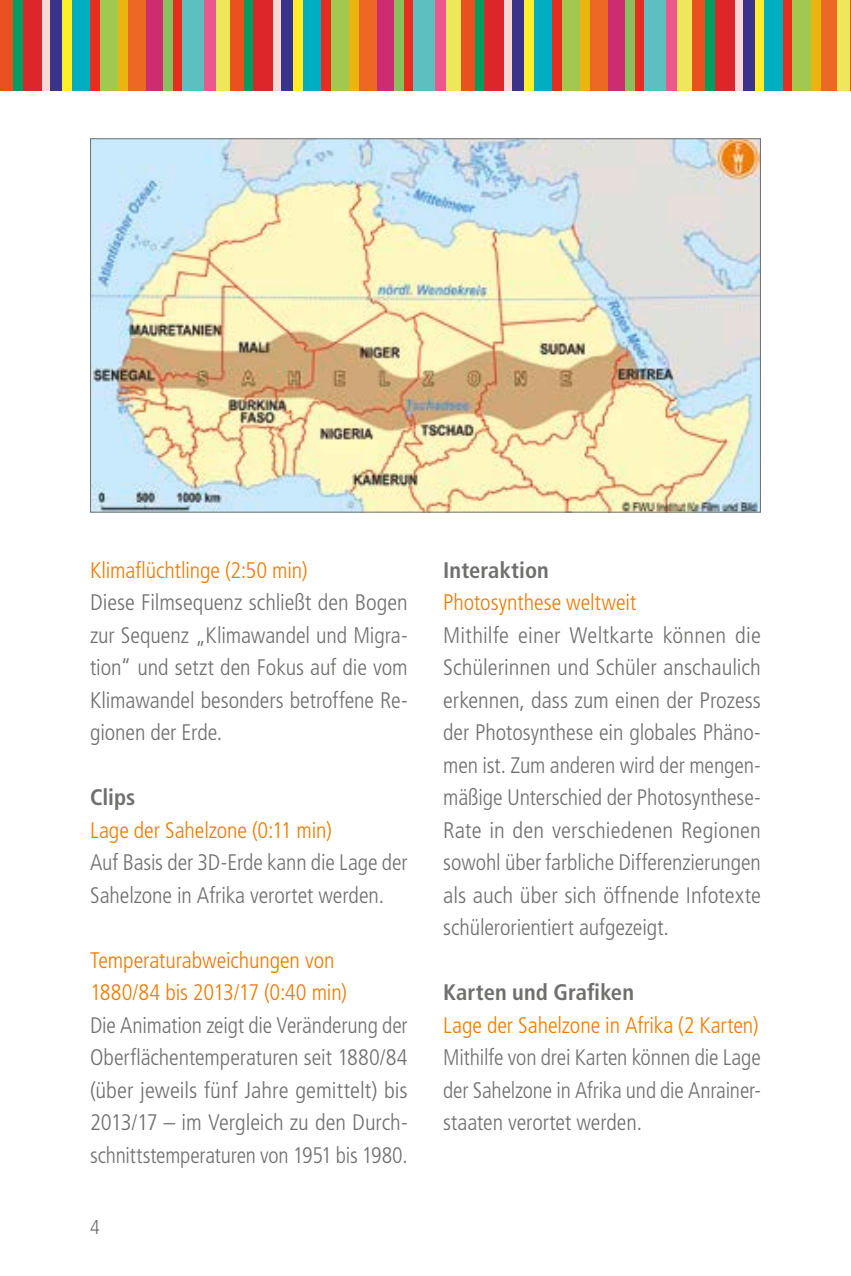
<style>
.page{position:relative;width:851px;height:1276px;background:#fff}
.page>*{position:absolute;margin:0;border:0;box-sizing:border-box;transform-origin:0 0}
.t1{font:300 condensed 22.5px/32.5px "Frutiger LT Std";letter-spacing:-.005em;color:#6f6f6e;text-align:justify}
.t2{font:300 condensed 22.5px/32.5px "Frutiger LT Std";letter-spacing:-.005em;color:#ef7b00}
.t3{font:700 condensed 22.5px "Frutiger LT Std";letter-spacing:.005em;color:#6f6f6e}
.t4{font:300 condensed 20px "Frutiger LT Std";color:#6f6f6e}
</style>
<div class="page">
<div style="left:0;top:0;width:13px;height:90px;background:#e95120"></div>
<div style="left:13px;top:0;width:10px;height:90px;background:#009d61"></div>
<div style="left:23px;top:0;width:19px;height:90px;background:#dc2629"></div>
<div style="left:42px;top:0;width:9px;height:90px;background:#f9d9d8"></div>
<div style="left:51px;top:0;width:11px;height:90px;background:#39338a"></div>
<div style="left:62px;top:0;width:10px;height:90px;background:#ffee2a"></div>
<div style="left:72px;top:0;width:18px;height:90px;background:#00aec2"></div>
<div style="left:90px;top:0;width:10px;height:90px;background:#e52e1f"></div>
<div style="left:100px;top:0;width:18px;height:90px;background:#a3c850"></div>
<div style="left:118px;top:0;width:10px;height:90px;background:#ebb510"></div>
<div style="left:128px;top:0;width:18px;height:90px;background:#ed6825"></div>
<div style="left:146px;top:0;width:17px;height:90px;background:#cd2c70"></div>
<div style="left:163px;top:0;width:10px;height:90px;background:#88c05b"></div>
<div style="left:173px;top:0;width:10px;height:90px;background:#e52e1f"></div>
<div style="left:183px;top:0;width:21px;height:90px;background:#5dbfbf"></div>
<div style="left:204px;top:0;width:11px;height:90px;background:#eb598c"></div>
<div style="left:215px;top:0;width:15px;height:90px;background:#efe75a"></div>
<div style="left:230px;top:0;width:14px;height:90px;background:#e95120"></div>
<div style="left:244px;top:0;width:9px;height:90px;background:#009d61"></div>
<div style="left:253px;top:0;width:20px;height:90px;background:#dc2629"></div>
<div style="left:273px;top:0;width:8px;height:90px;background:#f9d9d8"></div>
<div style="left:281px;top:0;width:12px;height:90px;background:#39338a"></div>
<div style="left:293px;top:0;width:10px;height:90px;background:#ffee2a"></div>
<div style="left:303px;top:0;width:18px;height:90px;background:#00aec2"></div>
<div style="left:321px;top:0;width:10px;height:90px;background:#e52e1f"></div>
<div style="left:331px;top:0;width:18px;height:90px;background:#a3c850"></div>
<div style="left:349px;top:0;width:10px;height:90px;background:#ebb510"></div>
<div style="left:359px;top:0;width:18px;height:90px;background:#ed6825"></div>
<div style="left:377px;top:0;width:16px;height:90px;background:#cd2c70"></div>
<div style="left:393px;top:0;width:10px;height:90px;background:#88c05b"></div>
<div style="left:403px;top:0;width:10px;height:90px;background:#e52e1f"></div>
<div style="left:413px;top:0;width:22px;height:90px;background:#5dbfbf"></div>
<div style="left:435px;top:0;width:11px;height:90px;background:#eb598c"></div>
<div style="left:446px;top:0;width:15px;height:90px;background:#efe75a"></div>
<div style="left:461px;top:0;width:13px;height:90px;background:#e95120"></div>
<div style="left:474px;top:0;width:10px;height:90px;background:#009d61"></div>
<div style="left:484px;top:0;width:20px;height:90px;background:#dc2629"></div>
<div style="left:504px;top:0;width:8px;height:90px;background:#f9d9d8"></div>
<div style="left:512px;top:0;width:12px;height:90px;background:#39338a"></div>
<div style="left:524px;top:0;width:10px;height:90px;background:#ffee2a"></div>
<div style="left:534px;top:0;width:18px;height:90px;background:#00aec2"></div>
<div style="left:552px;top:0;width:10px;height:90px;background:#e52e1f"></div>
<div style="left:562px;top:0;width:18px;height:90px;background:#a3c850"></div>
<div style="left:580px;top:0;width:10px;height:90px;background:#ebb510"></div>
<div style="left:590px;top:0;width:18px;height:90px;background:#ed6825"></div>
<div style="left:608px;top:0;width:16px;height:90px;background:#cd2c70"></div>
<div style="left:624px;top:0;width:10px;height:90px;background:#88c05b"></div>
<div style="left:634px;top:0;width:10px;height:90px;background:#e52e1f"></div>
<div style="left:644px;top:0;width:21px;height:90px;background:#5dbfbf"></div>
<div style="left:665px;top:0;width:12px;height:90px;background:#eb598c"></div>
<div style="left:677px;top:0;width:15px;height:90px;background:#efe75a"></div>
<div style="left:692px;top:0;width:13px;height:90px;background:#e95120"></div>
<div style="left:705px;top:0;width:10px;height:90px;background:#009d61"></div>
<div style="left:715px;top:0;width:20px;height:90px;background:#dc2629"></div>
<div style="left:735px;top:0;width:8px;height:90px;background:#f9d9d8"></div>
<div style="left:743px;top:0;width:11px;height:90px;background:#39338a"></div>
<div style="left:754px;top:0;width:10px;height:90px;background:#ffee2a"></div>
<div style="left:764px;top:0;width:18px;height:90px;background:#00aec2"></div>
<div style="left:782px;top:0;width:10px;height:90px;background:#e52e1f"></div>
<div style="left:792px;top:0;width:18px;height:90px;background:#a3c850"></div>
<div style="left:810px;top:0;width:10px;height:90px;background:#ebb510"></div>
<div style="left:820px;top:0;width:18px;height:90px;background:#ed6825"></div>
<div style="left:836px;top:0;width:14px;height:90px;background:#efe75a"></div>
<hr style="left:850px;top:0;width:1px;height:90px;background:#e95120">
<img style="left:92px;top:140px;width:666px;height:370px">
<p class="t2" style="left:90px;top:554px;width:219px">Klimaflüchtlinge (2:50 min)</p>
<p class="t1" style="left:90px;top:586px;width:319px">Diese Filmsequenz schließt den Bogen zur Sequenz „Klimawandel und Migra&shy;tion“ und setzt den Fokus auf die vom Klimawandel besonders betroffene Re&shy;gionen der Erde.</p>
<p class="t3" style="left:90px;top:784px;width:47px">Clips</p>
<p class="t2" style="left:90px;top:814px;width:243px">Lage der Sahelzone (0:11 min)</p>
<p class="t1" style="left:90px;top:846px;width:319px">Auf Basis der 3D-Erde kann die Lage der<br>Sahelzone in Afrika verortet werden.</p>
<p class="t2" style="left:90px;top:944px;width:258px">Temperaturabweichungen von<br>1880/84 bis 2013/17 (0:40 min)</p>
<p class="t1" style="left:90px;top:1009px;width:319px">Die Animation zeigt die Veränderung der Oberflächentemperaturen seit 1880/84 (über jeweils fünf Jahre gemittelt) bis 2013/17 – im Vergleich zu den Durch&shy;schnittstemperaturen von 1951 bis 1980.</p>
<p class="t4" style="left:90px;top:1216px;width:11px">4</p>
<p class="t3" style="left:443px;top:556px;width:107px">Interaktion</p>
<p class="t2" style="left:443px;top:586px;width:194px">Photosynthese weltweit</p>
<p class="t1" style="left:443px;top:619px;width:319px">Mithilfe einer Weltkarte können die Schülerinnen und Schüler anschaulich erkennen, dass zum einen der Prozess der Photosynthese ein globales Phäno&shy;men ist. Zum anderen wird der mengen&shy;mäßige Unterschied der Photosynthese-Rate in den verschiedenen Regionen sowohl über farbliche Differenzierungen als auch über sich öffnende Infotexte schülerorientiert aufgezeigt.</p>
<p class="t3" style="left:443px;top:979px;width:192px">Karten und Grafiken</p>
<p class="t2" style="left:443px;top:1009px;width:317px">Lage der Sahelzone in Afrika (2 Karten)</p>
<p class="t1" style="left:443px;top:1041px;width:319px">Mithilfe von drei Karten können die Lage der Sahelzone in Afrika und die Anrainer&shy;staaten verortet werden.</p>
</div>
